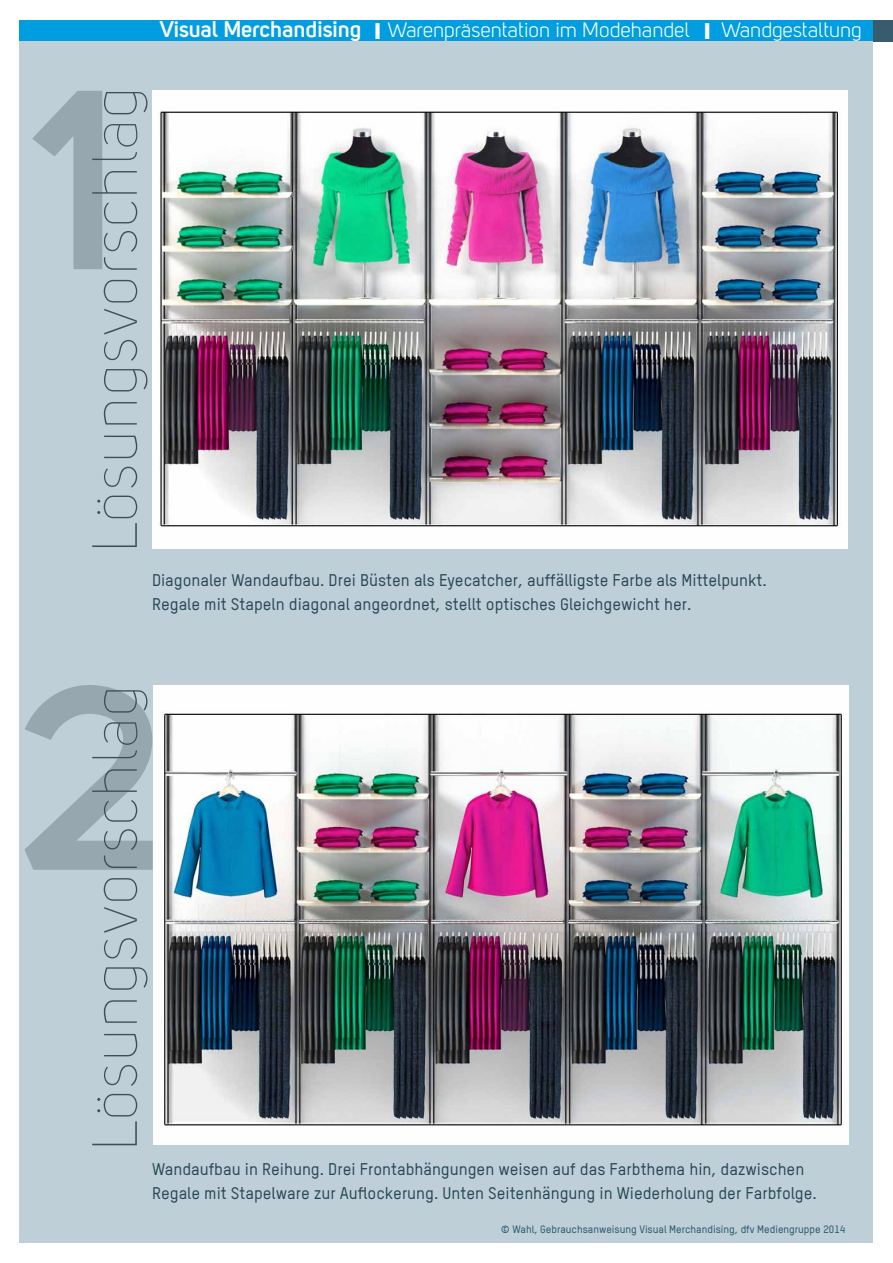
<style>
.page{position:relative;width:893px;height:1263px;background:#fff}
.page>*{position:absolute;margin:0;border:0;box-sizing:border-box;transform-origin:0 0}
.t1{font:700 259.65px "Uni Sans Semi";color:#3e4f57}
.t2{font:63px "Uni Sans Thin";letter-spacing:.01em;color:#3e4f57}
.t3{font:20.55px "Uni Sans Book";color:#fff}
.t4{font:500 16.5px/24px "TSTAR";color:#274856}
.t5{font:500 10.5px "TSTAR";color:#22576b}
.s1{font-family:"Uni Sans Semi";font-weight:700;font-size:22.35px}
.s2{font-family:"Uni Sans Heavy";font-size:22.35px}
</style>
<div class="page">
<div style="left:873px;top:20px;width:20px;height:21px;background:#385b6d"></div>
<div style="left:20px;top:20px;width:853px;height:21px;background:#009ee0"></div>
<div style="left:20px;top:41px;width:853px;height:1201px;background:#bfcfd7"></div>
<img style="left:153px;top:686px;width:696px;height:458px">
<img style="left:152px;top:90px;width:696px;height:459px">
<p class="t3" style="left:160px;top:18px;width:703px"><span class="s1">Visual Merchandising</span> <span class="s2">I</span> Warenpräsentation im Modehandel <span class="s2">I</span> Wandgestaltung</p>
<h1 class="t1" style="left:37px;top:22px;width:86px">1</h1>
<h2 class="t2" style="left:81px;top:553px;width:467px;rotate:-90deg">Lösungsvorschlag</h2>
<p class="t4" style="left:152px;top:568px;width:616px">Diagonaler Wandaufbau. Drei Büsten als Eyecatcher, auffälligste Farbe als Mittelpunkt.<br>Regale mit Stapeln diagonal angeordnet, stellt optisches Gleichgewicht her.</p>
<h1 class="t1" style="left:23px;top:623px;width:145px">2</h1>
<h2 class="t2" style="left:81px;top:1151px;width:467px;rotate:-90deg">Lösungsvorschlag</h2>
<p class="t4" style="left:152px;top:1157px;width:666px">Wandaufbau in Reihung. Drei Frontabhängungen weisen auf das Farbthema hin, dazwischen<br>Regale mit Stapelware zur Auflockerung. Unten Seitenhängung in Wiederholung der Farbfolge.</p>
<p class="t5" style="left:501px;top:1223px;width:346px">© Wahl, Gebrauchsanweisung Visual Merchandising, dfv Mediengruppe 2014</p>
</div>
